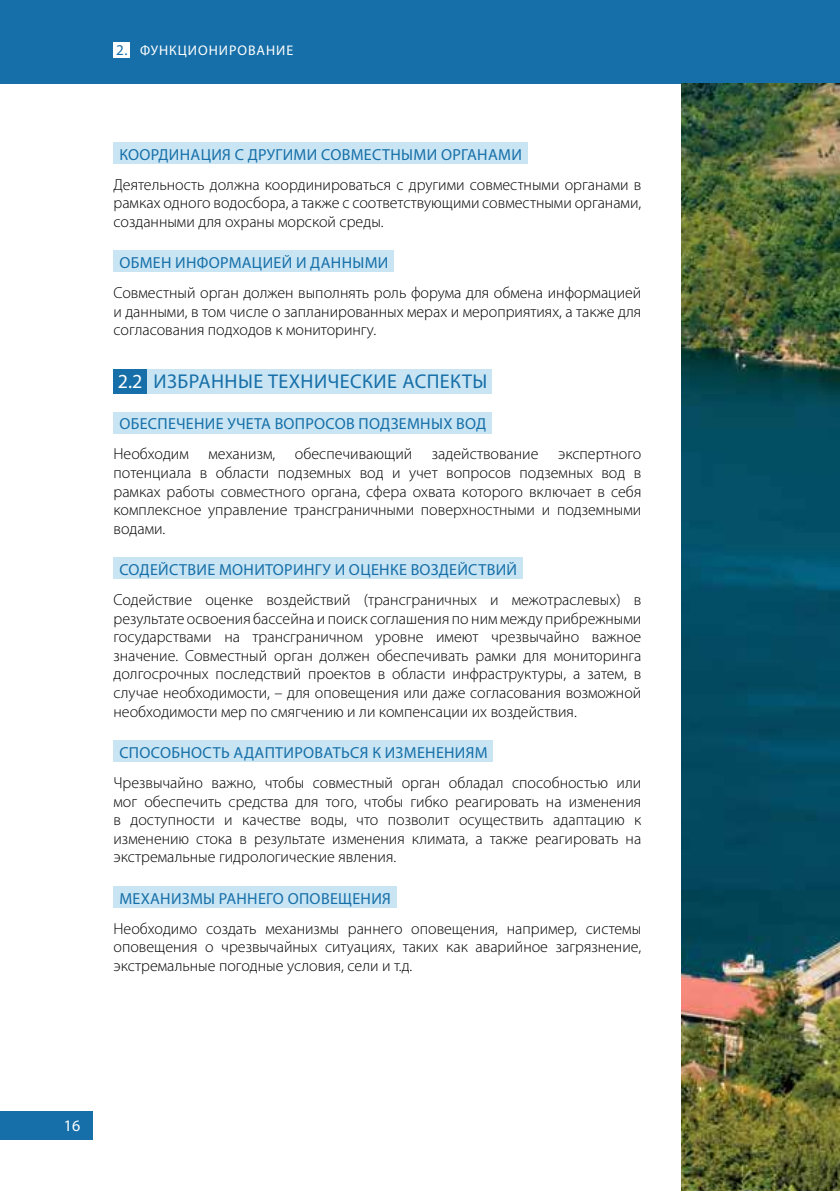
<style>
.page{position:relative;width:840px;height:1191px;background:#fff}
.page>*{position:absolute;margin:0;border:0;box-sizing:border-box;transform-origin:0 0}
.t1{font:20px "Myriad Pro";letter-spacing:.02em;color:#166fa8}
.t2{font:300 16px/18.6px "Myriad Pro";color:#000;text-align:justify}
.t3{font:16px "Myriad Pro";letter-spacing:.02em;color:#166fa8}
.t4{font:16px "Myriad Pro";color:#fff}
.t5{font:14px "Myriad Pro";letter-spacing:.07em;color:#fff}
.s1{font-size:15px;color:#166fa8}
.s2{color:#fff}
</style>
<div class="page">
<div style="left:0;top:1111px;width:92px;height:29px;background:#166fa8"></div>
<div style="left:0;top:0;width:839px;height:84px;background:#166fa8"></div>
<div style="left:113px;top:42px;width:17px;height:16px;background:#fff"></div>
<div style="left:113px;top:369px;width:34px;height:24px;background:#166fa8"></div>
<div style="left:147px;top:369px;width:345px;height:24px;background:#c9e5f4"></div>
<img style="left:681px;top:84px;width:158px;height:1107px">
<div style="left:113px;top:142px;width:414px;height:22px;background:#c9e5f4"></div>
<div style="left:113px;top:250px;width:281px;height:22px;background:#c9e5f4"></div>
<div style="left:113px;top:412px;width:378px;height:21px;background:#c9e5f4"></div>
<div style="left:113px;top:557px;width:409px;height:22px;background:#c9e5f4"></div>
<div style="left:113px;top:740px;width:380px;height:22px;background:#c9e5f4"></div>
<div style="left:113px;top:886px;width:283px;height:21px;background:#c9e5f4"></div>
<p class="t5" style="left:116px;top:42px;width:179px"><span class="s1">2.</span> ФУНКЦИОНИРОВАНИЕ</p>
<p class="t3" style="left:119px;top:145px;width:404px">КООРДИНАЦИЯ С ДРУГИМИ СОВМЕСТНЫМИ ОРГАНАМИ</p>
<p class="t2" style="left:113px;top:175px;width:529px">Деятельность должна координироваться с другими совместными органами в рамках одного водосбора, а также с соответствующими совместными органами, созданными для охраны морской среды.</p>
<p class="t3" style="left:119px;top:253px;width:270px">ОБМЕН ИНФОРМАЦИЕЙ И ДАННЫМИ</p>
<p class="t2" style="left:113px;top:283px;width:529px">Совместный орган должен выполнять роль форума для обмена информацией и данными, в том числе о запланированных мерах и мероприятиях, а также для согласования подходов к мониторингу.</p>
<p class="t1" style="left:118px;top:369px;width:371px"><span class="s2">2.2</span> ИЗБРАННЫЕ ТЕХНИЧЕСКИЕ АСПЕКТЫ</p>
<p class="t3" style="left:119px;top:414px;width:368px">ОБЕСПЕЧЕНИЕ УЧЕТА ВОПРОСОВ ПОДЗЕМНЫХ ВОД</p>
<p class="t2" style="left:113px;top:444px;width:529px">Необходим механизм, обеспечивающий задействование экспертного потенциала в области подземных вод и учет вопросов подземных вод в рамках работы совместного органа, сфера охвата которого включает в себя комплексное управление трансграничными поверхностными и подземными водами.</p>
<p class="t3" style="left:119px;top:560px;width:399px">СОДЕЙСТВИЕ МОНИТОРИНГУ И ОЦЕНКЕ ВОЗДЕЙСТВИЙ</p>
<p class="t2" style="left:113px;top:590px;width:529px">Содействие оценке воздействий (трансграничных и межотраслевых) в результате освоения бассейна и поиск соглашения по ним между прибрежными государствами на трансграничном уровне имеют чрезвычайно важное значение. Совместный орган должен обеспечивать рамки для мониторинга долгосрочных последствий проектов в области инфраструктуры, а затем, в случае необходимости, – для оповещения или даже согласования возможной необходимости мер по смягчению и ли компенсации их воздействия.</p>
<p class="t3" style="left:119px;top:742px;width:369px">СПОСОБНОСТЬ АДАПТИРОВАТЬСЯ К ИЗМЕНЕНИЯМ</p>
<p class="t2" style="left:113px;top:773px;width:529px">Чрезвычайно важно, чтобы совместный орган обладал способностью или мог обеспечить средства для того, чтобы гибко реагировать на изменения в доступности и качестве воды, что позволит осуществить адаптацию к изменению стока в результате изменения климата, а также реагировать на экстремальные гидрологические явления.</p>
<p class="t3" style="left:119px;top:888px;width:273px">МЕХАНИЗМЫ РАННЕГО ОПОВЕЩЕНИЯ</p>
<p class="t2" style="left:113px;top:918px;width:529px">Необходимо создать механизмы раннего оповещения, например, системы оповещения о чрезвычайных ситуациях, таких как аварийное загрязнение, экстремальные погодные условия, сели и т.д.</p>
<p class="t4" style="left:64px;top:1115px;width:18px">16</p>
</div>
